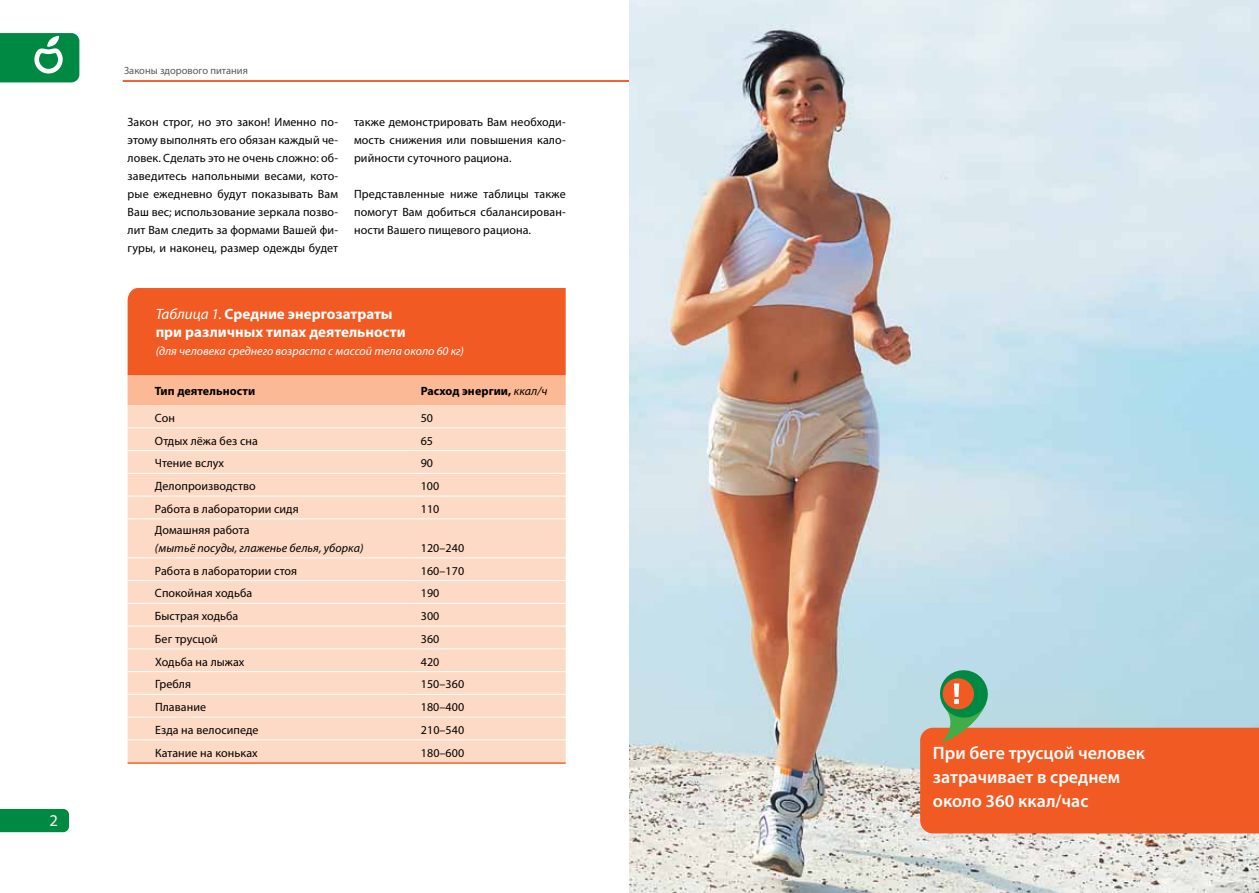
<style>
.page{position:relative;width:1259px;height:893px;background:#fff}
.page>*{position:absolute;margin:0;border:0;box-sizing:border-box;transform-origin:0 0}
.t1{font:600 18px/24px "Myriad Pro";color:#fff}
.t2{font:16.5px "Myriad Pro";color:#fff}
.t3{font:700 15px/18px "Myriad Pro";color:#fff}
.t4{font:12px/18px "Myriad Pro";letter-spacing:.005em;color:#000;text-align:justify}
.t5{font:italic 12px "Myriad Pro";color:#fff}
.t6{font:700 12px "Myriad Pro";letter-spacing:.005em;color:#000}
.t7{font:italic 12px "Myriad Pro";letter-spacing:.005em;color:#000}
.t8{font:10.5px "Myriad Pro";color:#58595b}
.s1{font-weight:400;font-style:italic}
</style>
<div class="page">
<div style="left:0;top:809px;width:69px;height:23px;background:#008942"></div>
<svg style="left:0;top:33px;width:79px;height:49px;background:#1c9657"></svg>
<hr style="left:123px;top:80px;width:1010px;height:2px;background:#f15a22">
<img style="left:629px;top:0;width:630px;height:893px">
<svg style="left:920px;top:667px;width:339px;height:166px;background:#d78563"></svg>
<div style="left:128px;top:405px;width:438px;height:357px;background:#fddac5"></div>
<hr style="left:128px;top:473px;width:287px;height:1px;background:#fff">
<hr style="left:415px;top:473px;width:151px;height:1px;background:#fff">
<hr style="left:128px;top:496px;width:287px;height:1px;background:#fff">
<hr style="left:415px;top:496px;width:151px;height:1px;background:#fff">
<hr style="left:128px;top:518px;width:287px;height:1px;background:#fff">
<hr style="left:415px;top:518px;width:151px;height:1px;background:#fff">
<hr style="left:128px;top:557px;width:287px;height:1px;background:#fff">
<hr style="left:415px;top:557px;width:151px;height:1px;background:#fff">
<hr style="left:128px;top:580px;width:287px;height:1px;background:#fff">
<hr style="left:415px;top:580px;width:151px;height:1px;background:#fff">
<hr style="left:128px;top:603px;width:287px;height:1px;background:#fff">
<hr style="left:415px;top:603px;width:151px;height:1px;background:#fff">
<hr style="left:128px;top:626px;width:287px;height:1px;background:#fff">
<hr style="left:415px;top:626px;width:151px;height:1px;background:#fff">
<hr style="left:128px;top:648px;width:287px;height:1px;background:#fff">
<hr style="left:415px;top:648px;width:151px;height:1px;background:#fff">
<hr style="left:128px;top:671px;width:287px;height:1px;background:#fff">
<hr style="left:415px;top:671px;width:151px;height:1px;background:#fff">
<hr style="left:128px;top:694px;width:287px;height:1px;background:#fff">
<hr style="left:415px;top:694px;width:151px;height:1px;background:#fff">
<hr style="left:128px;top:717px;width:287px;height:1px;background:#fff">
<hr style="left:415px;top:717px;width:151px;height:1px;background:#fff">
<hr style="left:128px;top:739px;width:287px;height:1px;background:#fff">
<hr style="left:415px;top:739px;width:151px;height:1px;background:#fff">
<hr style="left:128px;top:427px;width:287px;height:1px;background:#fff">
<hr style="left:415px;top:427px;width:151px;height:1px;background:#fff">
<hr style="left:128px;top:450px;width:287px;height:1px;background:#fff">
<hr style="left:415px;top:450px;width:151px;height:1px;background:#fff">
<svg style="left:128px;top:288px;width:438px;height:117px;background:#f3723f"></svg>
<hr style="left:128px;top:762px;width:438px;height:2px;background:#f15a22">
<h2 class="t2" style="left:50px;top:810px;width:10px">2</h2>
<p class="t8" style="left:124px;top:64px;width:125px">Законы здорового питания</p>
<p class="t4" style="left:128px;top:113px;width:212px">Закон строг, но это закон! Именно по&shy;этому выполнять его обязан каждый че&shy;ловек. Сделать это не очень сложно: об&shy;заведитесь напольными весами, кото&shy;рые ежедневно будут показывать Вам Ваш вес; использование зеркала позво&shy;лит Вам следить за формами Вашей фи&shy;гуры, и наконец, размер одежды будет</p>
<p class="t4" style="left:354px;top:113px;width:213px">также демонстрировать Вам необходи&shy;мость снижения или повышения кало&shy;рийности суточного рациона.</p>
<p class="t4" style="left:354px;top:185px;width:213px">Представленные ниже таблицы также помогут Вам добиться сбалансирован&shy;ности Вашего пищевого рациона.</p>
<p class="t3" style="left:156px;top:304px;width:251px"><span class="s1">Таблица 1.</span> Средние энергозатраты при различных типах деятельности</p>
<p class="t5" style="left:156px;top:343px;width:310px">(для человека среднего возраста с массой тела около 60 кг)</p>
<p class="t6" style="left:155px;top:383px;width:102px">Тип деятельности</p>
<p class="t6" style="left:421px;top:383px;width:128px">Расход энергии, <span class="s1">ккал/ч</span></p>
<p class="t4" style="left:155px;top:409px;width:22px">Сон</p>
<p class="t4" style="left:421px;top:409px;width:14px">50</p>
<p class="t4" style="left:155px;top:431px;width:104px">Отдых лёжа без сна</p>
<p class="t4" style="left:421px;top:431px;width:14px">65</p>
<p class="t4" style="left:155px;top:454px;width:71px">Чтение вслух</p>
<p class="t4" style="left:421px;top:454px;width:14px">90</p>
<p class="t4" style="left:155px;top:477px;width:102px">Делопроизводство</p>
<p class="t4" style="left:421px;top:477px;width:20px">100</p>
<p class="t4" style="left:155px;top:500px;width:145px">Работа в лаборатории сидя</p>
<p class="t4" style="left:421px;top:500px;width:20px">110</p>
<p class="t4" style="left:155px;top:521px;width:96px">Домашняя работа</p>
<p class="t7" style="left:155px;top:540px;width:210px">(мытьё посуды, глаженье белья, уборка)</p>
<p class="t4" style="left:421px;top:539px;width:45px">120–240</p>
<p class="t4" style="left:155px;top:561px;width:144px">Работа в лаборатории стоя</p>
<p class="t4" style="left:421px;top:561px;width:45px">160–170</p>
<p class="t4" style="left:155px;top:584px;width:99px">Спокойная ходьба</p>
<p class="t4" style="left:421px;top:584px;width:20px">190</p>
<p class="t4" style="left:155px;top:607px;width:85px">Быстрая ходьба</p>
<p class="t4" style="left:421px;top:607px;width:20px">300</p>
<p class="t4" style="left:155px;top:630px;width:64px">Бег трусцой</p>
<p class="t4" style="left:421px;top:630px;width:20px">360</p>
<p class="t4" style="left:155px;top:652px;width:91px">Ходьба на лыжах</p>
<p class="t4" style="left:421px;top:652px;width:20px">420</p>
<p class="t4" style="left:155px;top:675px;width:38px">Гребля</p>
<p class="t4" style="left:421px;top:675px;width:45px">150–360</p>
<p class="t4" style="left:155px;top:698px;width:53px">Плавание</p>
<p class="t4" style="left:421px;top:698px;width:45px">180–400</p>
<p class="t4" style="left:155px;top:721px;width:105px">Езда на велосипеде</p>
<p class="t4" style="left:421px;top:721px;width:45px">210–540</p>
<p class="t4" style="left:155px;top:743px;width:104px">Катание на коньках</p>
<p class="t4" style="left:421px;top:743px;width:45px">180–600</p>
<h1 class="t1" style="left:933px;top:741px;width:213px">При беге трусцой человек затрачивает в среднем около 360 ккал/час</h1>
</div>
